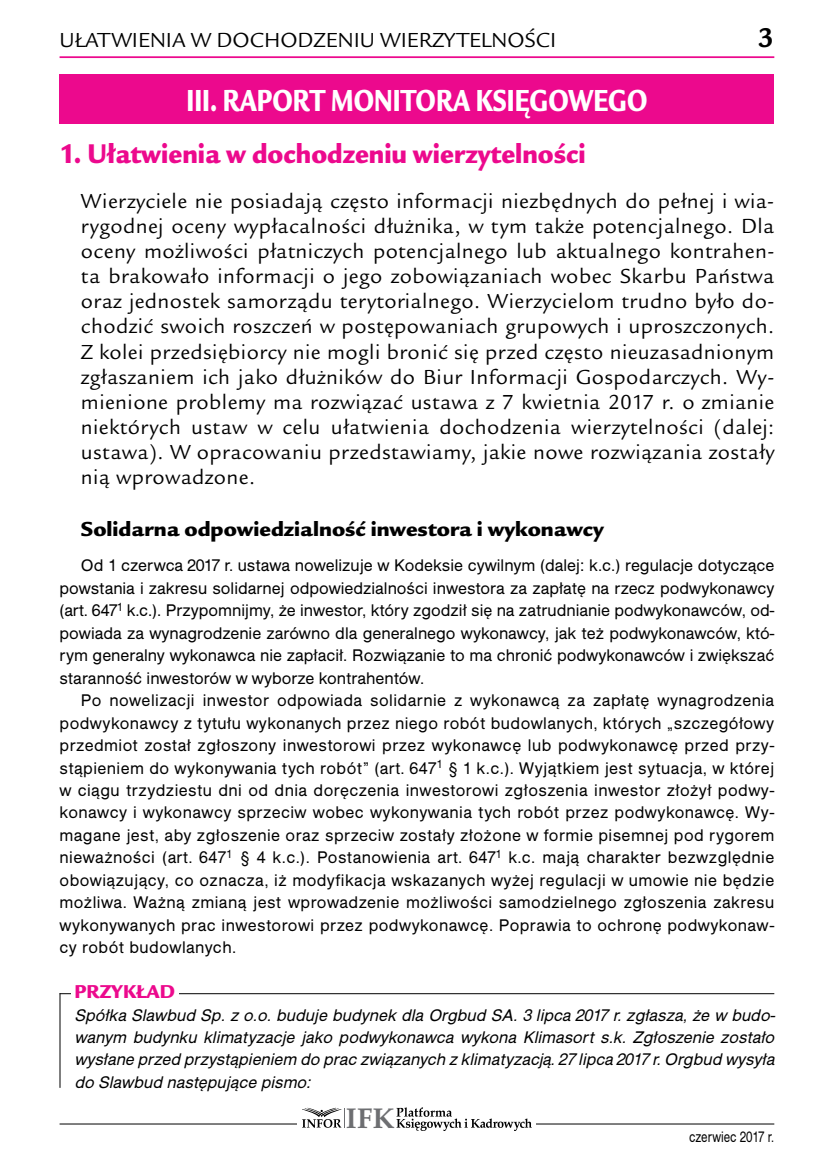
<style>
.page{position:relative;width:819px;height:1166px;background:#fff}
.page>*{position:absolute;margin:0;border:0;box-sizing:border-box;transform-origin:0 0}
.t1{font:31.5px "Legacy San Itc TEE Ultr";color:#fff;scale:.75 1}
.t2{font:700 28.35px "Palatino Linotype";color:#6d6e71}
.t3{font:28px "Legacy San Itc TEE Ultr";color:#ec098d;scale:.9 1}
.t4{font:700 28px "Legacy San Itc TEE";color:#000}
.t5{font:21px/25px "Legacy San Itc TEE";letter-spacing:.02em;color:#000;text-align:justify}
.t6{font:21px "Legacy San Itc TEE Ultr";color:#000}
.t7{font:21px "Legacy San Itc TEE";color:#000}
.t8{font:19.25px "Legacy San Itc TEE Ultr";letter-spacing:.125em;color:#ec098d;scale:.95 1}
.t9{font:17.5px/22.4px "Nimbus San No 5 TEE";letter-spacing:.005em;color:#000;text-align:justify}
.t10{font:italic 17.5px/22.4px "Nimbus San No 5 TEE";color:#000;text-align:justify}
.t11{font:15.75px "Nimbus San No 5 TEE";color:#000;scale:.8 1}
</style>
<div class="page">
<hr style="left:60px;top:56px;width:714px;height:2px;background:#ec098d">
<hr style="left:60px;top:1123px;width:714px;height:1px;background:#000">
<div style="left:298px;top:1105px;width:238px;height:29px;background:#fff"></div>
<svg style="left:302px;top:1108px;width:43px;height:20px"></svg>
<svg style="left:396px;top:1107px;width:136px;height:24px"></svg>
<hr style="left:60px;top:993px;width:714px;height:1px;background:#000">
<hr style="left:60px;top:993px;width:1px;height:95px;background:#000">
<div style="left:71px;top:978px;width:108px;height:29px;background:#fff"></div>
<div style="left:60px;top:74px;width:714px;height:50px;background:#ec098d"></div>
<p class="t7" style="left:60px;top:28px;width:476px">ułatwienia w dochodzeni u wierzytelności</p>
<h3 class="t4" style="left:758px;top:20px;width:18px">3</h3>
<h1 class="t1" style="left:186px;top:81px;width:616px">III. RAPORT MONITORA KSIĘGOWEGO</h1>
<h3 class="t3" style="left:60px;top:136px;width:586px">1. Ułatwienia w dochodzeniu wierzytelności</h3>
<p class="t5" style="left:81px;top:189px;width:695px">Wierzyciele nie posiadają często informacji niezbędnych do pełnej i wia&shy;rygodnej oceny wypłacalności dłużnika, w tym także potencjalnego. D la oceny możliwości płatniczych potencjalnego lub aktualnego kontrahen&shy;ta brakowało informacji o jego zobowiązaniach wobec Skarbu Państwa oraz jednostek samorządu terytorialnego. Wierzycielom trudno było do&shy;chodzić swoich roszczeń w postępowaniach grupowych i uproszczonych.<br>Z kolei przedsiębiorcy nie mogli bronić się przed często nieuzasadnionym zgłaszaniem ich jako dłużników do Biur Informacji Gospodarczych. Wy&shy;mienione problemy ma rozwiązać ustawa z 7 kwietnia 2017 r. o zmianie niektórych ustaw w celu ułatwienia dochodzenia wierzytelności (dalej: ustawa). W opracowaniu przedstawiamy, jakie nowe rozwiązania zostały nią wprowadzone.</p>
<p class="t6" style="left:81px;top:516px;width:524px">Solidarna odpowiedzialność inwestora i wykonawcy</p>
<p class="t9" style="left:60px;top:554px;width:716px;text-indent:21px">Od 1 czerwca 2017 r. ustawa nowelizuje w Kodeksie cywilnym (dalej: k.c.) regulacje dotyczące powstania i zakresu solidarnej odpowiedzialności inwestora za zapłatę na rzecz podwykonawcy (art. 647<sup>1</sup> k.c.). Przypomnijmy, że inwestor, który zgodził się na zatrudnianie podwykonawców, od&shy;powiada za wynagrodzenie zarówno dla generalnego wykonawcy, jak też podwykonawców, któ&shy;rym generalny wykonawca nie zapłacił. Rozwiązanie to ma chronić podwykonawców i zwiększać staranność inwestorów w wyborze kontrahentów.</p>
<p class="t9" style="left:60px;top:689px;width:716px;text-indent:21px">Po nowelizacji inwestor odpowiada solidarnie z wykonawcą za zapłatę wynagrodzenia podwykonawcy z tytułu wykonanych przez niego robót budowlanych, których „szczegółowy przedmiot został zgłoszony inwestorowi przez wykonawcę lub podwykonawcę przed przy&shy;stąpieniem do wykonywania tych robót” (art. 647<sup>1</sup> § 1 k.c.). Wyjątkiem jest sytuacja, w której w ciągu trzydziestu dni od dnia doręczenia inwestorowi zgłoszenia inwestor złożył podwy&shy;konawcy i wykonawcy sprzeciw wobec wykonywania tych robót przez podwykonawcę. Wy&shy;magane jest, aby zgłoszenie oraz sprzeciw zostały złożone w formie pisemnej pod rygorem nieważności (art. 647<sup>1</sup> § 4 k.c.). Postanowienia art. 647<sup>1</sup> k.c. mają charakter bezwzględnie obowiązujący, co oznacza, iż modyfikacja wskazanych wyżej regulacji w umowie nie będzie możliwa. Ważną zmianą jest wprowadzenie możliwości samodzielnego zgłoszenia zakresu wykonywanych prac inwestorowi przez podwykonawcę. Poprawia to ochronę podwykonaw&shy;cy robót budowlanych.</p>
<p class="t8" style="left:74px;top:979px;width:107px">Przykład</p>
<p class="t10" style="left:74px;top:1003px;width:705px">Spółka Slawbud Sp.z o.o.buduje budynek dla Orgbud SA.3lipca2017r.zgłasza,że w budo&shy;wanym budynku klimatyzacje jako podwykonawca wykona Klimasort s.k. Zgłoszenie zostało wysłane przed przystąpieniem do prac związanych z klimatyzacją.27lipca2017r.Orgbud wysyła do Slawbud następujące pismo:</p>
<h2 class="t2" style="left:346px;top:1098px;width:50px">IFK</h2>
<p class="t11" style="left:689px;top:1128px;width:108px">czerwiec 2017 r.</p>
</div>
